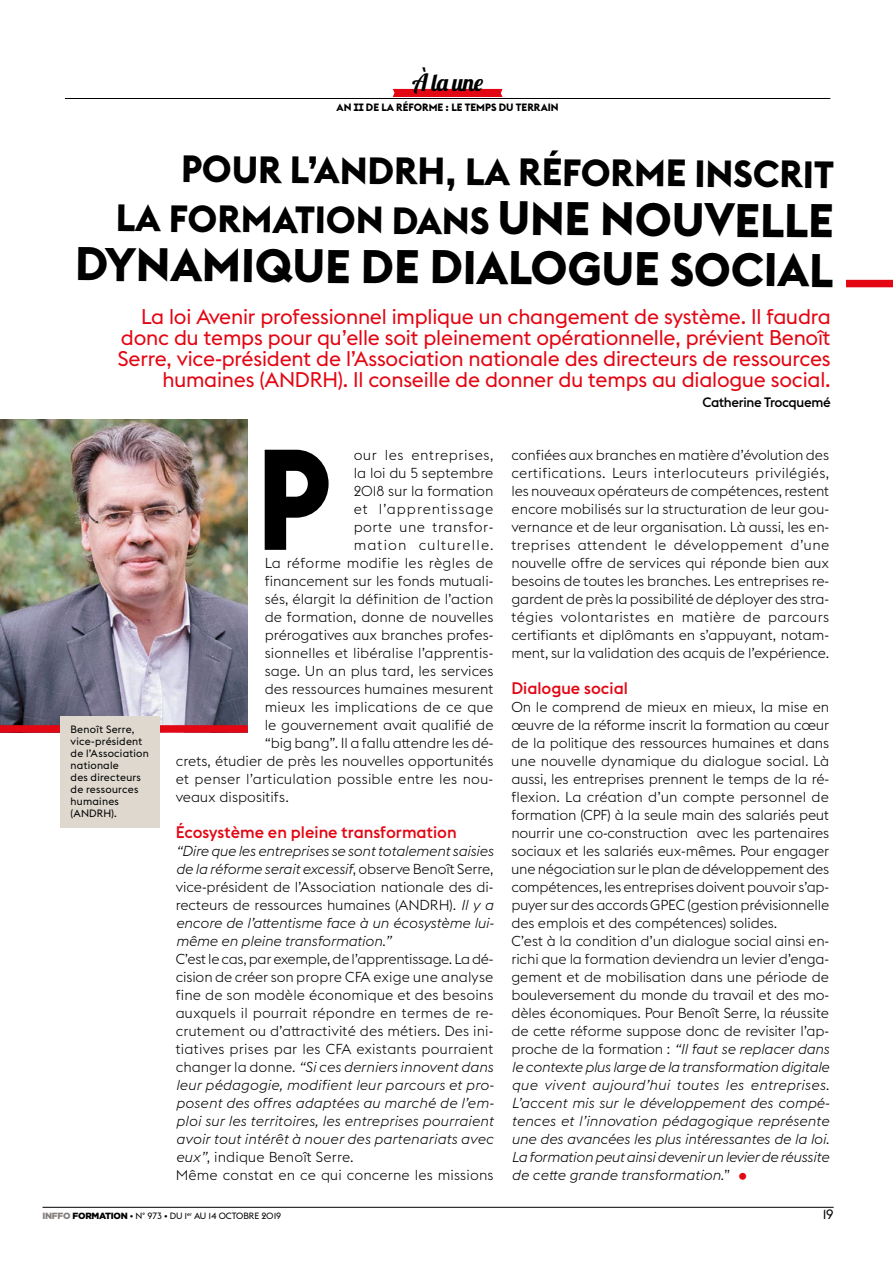
<style>
.page{position:relative;width:893px;height:1263px;background:#fff}
.page>*{position:absolute;margin:0;border:0;box-sizing:border-box;transform-origin:0 0}
.t1{font:700 141px "Euclid Flex";color:#000;scale:.95 1}
.t2{font:700 46.5px/47.7px "Euclid Flex";color:#000;text-align:right}
.t3{font:700 37.5px/51.3px "Euclid Flex";color:#000}
.t4{font:23.7px "Lobster 1.4";color:#000}
.t5{font:21px/21px "Euclid Flex";letter-spacing:-.01em;color:#e30613;text-align:right}
.t6{font:500 16.5px "Euclid Flex";color:#e30613}
.t7{font:300 14.25px/18px "Euclid Flex";letter-spacing:-.005em;color:#000}
.t8{font:italic 300 14.25px/18px "Euclid Flex";letter-spacing:-.01em;color:#000;text-align:justify}
.t9{font:300 14.25px "Euclid Flex";letter-spacing:.015em;color:#000}
.t10{font:300 14.25px "Euclid Flex";letter-spacing:.02em;color:#000}
.t11{font:300 14.25px "Euclid Flex";letter-spacing:.04em;color:#000}
.t12{font:300 14.25px "Euclid Flex";letter-spacing:.065em;color:#000}
.t13{font:300 14.25px "Euclid Flex";letter-spacing:.035em;color:#000}
.t14{font:300 14.25px "Euclid Flex";letter-spacing:.075em;color:#000}
.t15{font:500 13.5px "Euclid Flex";letter-spacing:-.025em;color:#000}
.t16{font:13.5px "Euclid Flex";color:#000}
.t17{font:10.5px/12px "Euclid Flex";letter-spacing:.02em;color:#000}
.t18{font:700 10.5px "Euclid Flex";color:#000}
.t19{font:9px "Euclid Flex";letter-spacing:-.01em;color:#000}
.s1{font-style:normal}
.s2{font-style:italic}
.s3{font-size:25.5px;color:#e30613}
.s4{font-family:"Gotham";font-weight:900;color:#867e7a}
.s5{font-family:"Gotham";font-weight:900}
</style>
<div class="page">
<hr style="left:43px;top:1207px;width:791px;height:1px;background:#000">
<svg style="left:393px;top:89px;width:110px;height:8px"></svg>
<hr style="left:65px;top:98px;width:765px;height:1px;background:#000">
<div style="left:846px;top:280px;width:47px;height:7px;background:#e30613"></div>
<img style="left:0;top:420px;width:248px;height:305px">
<div style="left:0;top:725px;width:248px;height:8px;background:#e30613"></div>
<div style="left:61px;top:716px;width:99px;height:111px;background:#ded8ce"></div>
<h3 class="t4" style="left:412px;top:67px;width:73px">À la une</h3>
<p class="t18" style="left:337px;top:102px;width:224px">AN II DE LA RÉFORME : LE TEMPS DU TERRAIN</p>
<h3 class="t3" style="left:117px;top:140px;width:719px;text-indent:64px;rotate:1deg">POUR L’ANDRH, LA RÉFORME INSCRIT<br>LA FORMATION DANS</h3>
<h2 class="t2" style="left:75px;top:196px;width:761px">UNE NOUVELLE<br>DYNAMIQUE DE DIALOGUE SOCIAL</h2>
<p class="t5" style="left:118px;top:307px;width:714px">La loi Avenir professionnel implique un changement de système. Il faudra donc du temps pour qu’elle soit pleinement opérationnelle, prévient Benoît Serre, vice-président de l’Association nationale des directeurs de ressources humaines (ANDRH). Il conseille de donner du temps au dialogue social.</p>
<p class="t15" style="left:703px;top:394px;width:130px">Catherine Trocquemé</p>
<p class="t17" style="left:71px;top:723px;width:80px">Benoît Serre, vice-président de l’Association nationale<br>des directeurs de ressources humaines (ANDRH).</p>
<h1 class="t1" style="left:256px;top:419px;width:80px">P</h1>
<p class="t11" style="left:354px;top:447px;width:141px">our les entreprises,</p>
<p class="t7" style="left:354px;top:464px;width:141px">la loi du 5 septembre</p>
<p class="t7" style="left:354px;top:482px;width:141px">2018 sur la formation</p>
<p class="t12" style="left:354px;top:501px;width:141px">et l’apprentissage</p>
<p class="t13" style="left:354px;top:519px;width:141px">porte une transfor-</p>
<p class="t14" style="left:354px;top:537px;width:141px">mation culturelle.</p>
<p class="t10" style="left:265px;top:555px;width:230px">La réforme modifie les règles de</p>
<p class="t7" style="left:265px;top:572px;width:230px">financement sur les fonds mutuali-</p>
<p class="t7" style="left:265px;top:590px;width:230px">sés, élargit la définition de l’action</p>
<p class="t7" style="left:265px;top:608px;width:230px">de formation, donne de nouvelles</p>
<p class="t7" style="left:265px;top:626px;width:230px">prérogatives aux branches profes-</p>
<p class="t7" style="left:265px;top:644px;width:230px">sionnelles et libéralise l’apprentis-</p>
<p class="t7" style="left:265px;top:662px;width:230px">sage. Un an plus tard, les services</p>
<p class="t7" style="left:265px;top:680px;width:230px">des ressources humaines mesurent</p>
<p class="t9" style="left:265px;top:698px;width:230px">mieux les implications de ce que</p>
<p class="t7" style="left:265px;top:716px;width:230px">le gouvernement avait qualifié de</p>
<p class="t7" style="left:265px;top:734px;width:230px">“big bang”. Il a fallu attendre les dé-</p>
<p class="t7" style="left:176px;top:752px;width:319px">crets, étudier de près les nouvelles opportunités</p>
<p class="t9" style="left:176px;top:770px;width:319px">et penser l’articulation possible entre les nou-</p>
<p class="t7" style="left:176px;top:788px;width:115px">veaux dispositifs.</p>
<p class="t6" style="left:176px;top:822px;width:282px">Écosystème en pleine transformation</p>
<p class="t8" style="left:176px;top:842px;width:319px">“Dire que les entreprises se sont totalement saisies de la réforme serait excessif<span class="s1">, observe Benoît Serre, vice-président de l’Association nationale des di&shy;recteurs de ressources humaines (ANDRH).</span> Il y a encore de l’attentisme face à un écosystème lui&shy;même en pleine transformation.”</p>
<p class="t7" style="left:176px;top:950px;width:319px">C’est le cas, par exemple, de l’apprentissage. La dé&shy;cision de créer son propre CFA exige une analyse fine de son modèle économique et des besoins auxquels il pourrait répondre en termes de re&shy;crutement ou d’attractivité des métiers. Des ini&shy;tiatives prises par les CFA existants pourraient changer la donne. <span class="s2">“Si ces derniers innovent dans leur pédagogie, modifient leur parcours et pro&shy;posent des offres adaptées au marché de l’em&shy;ploi sur les territoires, les entreprises pourraient avoir tout intérêt à nouer des partenariats avec eux”</span>, indique Benoît Serre.<br>Même constat en ce qui concerne les missions</p>
<p class="t7" style="left:511px;top:446px;width:319px;text-align:justify">confiées aux branches en matière d’évolution des certifications. Leurs interlocuteurs privilégiés, les nouveaux opérateurs de compétences, restent encore mobilisés sur la structuration de leur gou&shy;vernance et de leur organisation. Là aussi, les en&shy;treprises attendent le développement d’une nouvelle offre de services qui réponde bien aux besoins de toutes les branches. Les entreprises re&shy;gardent de près la possibilité de déployer des stra&shy;tégies volontaristes en matière de parcours certifiants et diplômants en s’appuyant, notam&shy;ment, sur la validation des acquis de l’expérience.</p>
<p class="t6" style="left:511px;top:678px;width:118px">Dialogue social</p>
<p class="t7" style="left:511px;top:698px;width:319px">On le comprend de mieux en mieux, la mise en œuvre de la réforme inscrit la formation au cœur de la politique des ressources humaines et dans une nouvelle dynamique du dialogue social. Là aussi, les entreprises prennent le temps de la ré&shy;flexion. La création d’un compte personnel de formation (CPF) à la seule main des salariés peut nourrir une co-construction avec les partenaires sociaux et les salariés eux-mêmes. Pour engager une négociation sur le plan de développement des compétences, les entreprises doivent pouvoir s’ap&shy;puyer sur des accords GPEC (gestion prévisionnelle des emplois et des compétences) solides.<br>C’est à la condition d’un dialogue social ainsi en&shy;richi que la formation deviendra un levier d’enga&shy;gement et de mobilisation dans une période de bouleversement du monde du travail et des mo&shy;dèles économiques. Pour Benoît Serre, la réussite de cette réforme suppose donc de revisiter l’ap&shy;proche de la formation : <span class="s2">“Il faut se replacer dans le contexte plus large de la transformation digitale que vivent aujourd’hui toutes les entreprises.<br>L’accent mis sur le développement des compé&shy;tences et l’innovation pédagogique représente une des avancées les plus intéressantes de la loi.<br>La formation peut ainsi devenir un levier de réussite de cette grande transformation.</span>” <span class="s3">•</span></p>
<p class="t19" style="left:43px;top:1210px;width:240px"><span class="s4">INFFO</span> <span class="s5">FORMATION</span> • N° 973 • DU 1<sup>er</sup> AU 14 OCTOBRE 2019</p>
<p class="t16" style="left:823px;top:1207px;width:12px">19</p>
</div>
